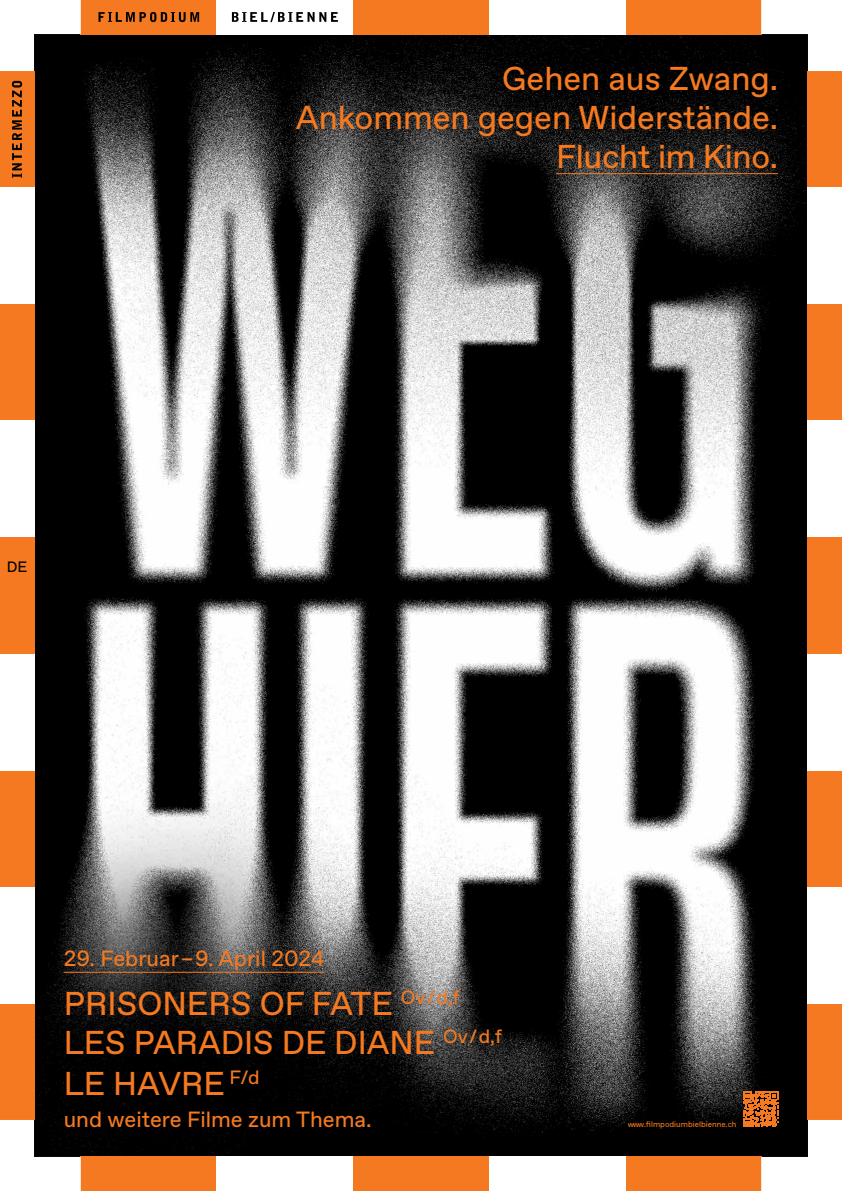
<style>
.page{position:relative;width:842px;height:1191px;background:#fff}
.page>*{position:absolute;margin:0;border:0;box-sizing:border-box;transform-origin:0 0}
.t1{font:33px/40.2px "ABC Favorit";color:#f47920}
.t2{font:22px "ABC Favorit";color:#f47920}
.t3{font:15px "ABC Favorit";color:#000}
.t4{font:8px "ABC Favorit";color:#f47920}
</style>
<div class="page">
<img style="left:34px;top:34px;width:774px;height:1123px">
<hr style="left:64px;top:972px;width:261px;height:1px;background:#f47920">
<hr style="left:556px;top:173px;width:222px;height:1px;background:#f47920">
<div style="left:808px;top:1003px;width:34px;height:117px;background:#f47920"></div>
<div style="left:353px;top:0;width:136px;height:34px;background:#f47920"></div>
<div style="left:625px;top:0;width:136px;height:34px;background:#f47920"></div>
<div style="left:81px;top:0;width:136px;height:34px;background:#f47920"></div>
<div style="left:808px;top:770px;width:34px;height:117px;background:#f47920"></div>
<div style="left:625px;top:1157px;width:136px;height:34px;background:#f47920"></div>
<div style="left:81px;top:1157px;width:136px;height:34px;background:#f47920"></div>
<div style="left:353px;top:1157px;width:136px;height:34px;background:#f47920"></div>
<div style="left:0;top:1003px;width:34px;height:117px;background:#f47920"></div>
<div style="left:0;top:770px;width:34px;height:117px;background:#f47920"></div>
<div style="left:0;top:537px;width:34px;height:117px;background:#f47920"></div>
<div style="left:0;top:304px;width:34px;height:117px;background:#f47920"></div>
<div style="left:0;top:71px;width:34px;height:117px;background:#f47920"></div>
<div style="left:808px;top:537px;width:34px;height:117px;background:#f47920"></div>
<div style="left:808px;top:304px;width:34px;height:117px;background:#f47920"></div>
<div style="left:808px;top:71px;width:34px;height:117px;background:#f47920"></div>
<svg style="left:34px;top:0;width:47px;height:71px"></svg>
<svg style="left:761px;top:0;width:47px;height:71px"></svg>
<svg style="left:743px;top:1091px;width:65px;height:100px"></svg>
<svg style="left:34px;top:1120px;width:47px;height:71px"></svg>
<svg style="left:12px;top:81px;width:10px;height:97px"></svg>
<svg style="left:99px;top:12px;width:100px;height:10px"></svg>
<svg style="left:232px;top:12px;width:106px;height:10px"></svg>
<p class="t1" style="left:296px;top:59px;width:484px;line-height:39px;text-align:right">Gehen aus Zwang.<br>Ankommen gegen Widerstände.<br>Flucht im Kino.</p>
<p class="t3" style="left:7px;top:558px;width:22px">DE</p>
<p class="t2" style="left:64px;top:945px;width:262px">29. Februar – 9. April 2024</p>
<p class="t1" style="left:64px;top:984px;width:440px">PRISONERS OF FATE <sup>Ov</sup> <sup>/</sup> <sup>d,f<br></sup>LES PARADIS DE DIANE <sup>Ov</sup> <sup>/</sup> <sup>d,f<br></sup>LE HAVRE <sup>F/d</sup></p>
<p class="t2" style="left:64px;top:1106px;width:309px">und weitere Filme zum Thema.</p>
<p class="t4" style="left:628px;top:1119px;width:110px">www.filmpodiumbielbienne.ch</p>
</div>
